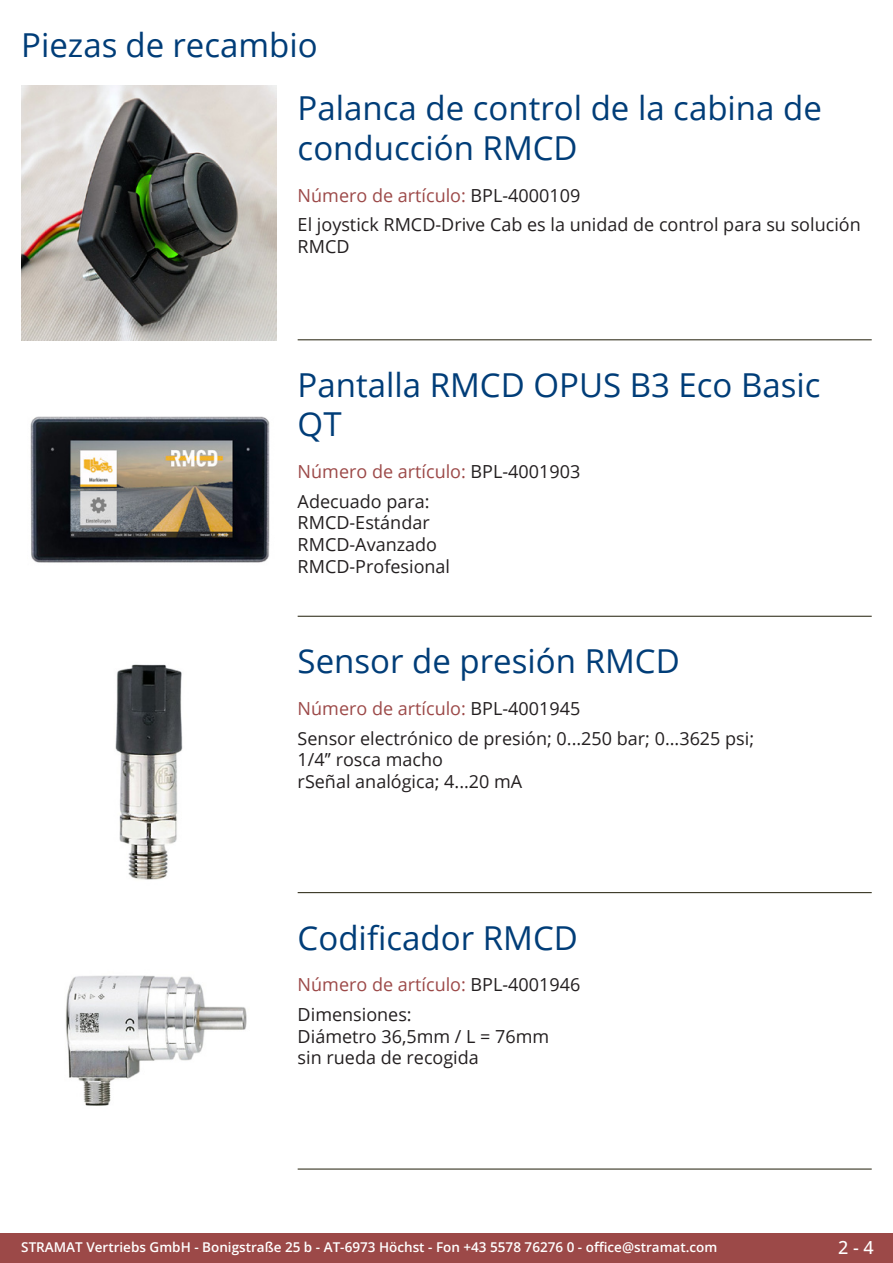
<style>
.page{position:relative;width:893px;height:1263px;background:#fff}
.page>*{position:absolute;margin:0;border:0;box-sizing:border-box;transform-origin:0 0}
.Produkttitel{font:33px/39.6px "Open Sans";color:#003d78}
.RastTitel{font:33px "Open Sans";color:#003d78}
.Beschreibung_Text{font:18px/21.6px "Open Sans";color:#231f20}
.TechDaten_Überschrif{font:18px "Open Sans";color:#9c4948}
.t1{font:500 18px "Open Sans";color:#fff}
.t2{font:600 13.5px "Open Sans";color:#fff}
.s1{color:#231f20}
</style>
<div class="page">
<div style="left:0;top:1233px;width:893px;height:30px;background:#9c4948"></div>
<hr style="left:298px;top:340px;width:574px;height:1px;background:#201d08">
<hr style="left:298px;top:616px;width:574px;height:1px;background:#201d08">
<hr style="left:298px;top:892px;width:574px;height:1px;background:#201d08">
<hr style="left:298px;top:1169px;width:574px;height:1px;background:#201d08">
<img style="left:21px;top:85px;width:255px;height:255px">
<img style="left:30px;top:416px;width:240px;height:147px">
<img style="left:115px;top:664px;width:68px;height:216px">
<img style="left:65px;top:975px;width:182px;height:131px">
<p class="RastTitel" style="left:21px;top:22px;width:298px">Piezas de recambio</p>
<p class="Produkttitel" style="left:298px;top:88px;width:526px">Palanca de control de la cabina de conducción RMCD</p>
<p class="TechDaten_Überschrif" style="left:298px;top:183px;width:284px">Número de artículo: <span class="s1">BPL-4000109</span></p>
<p class="Beschreibung_Text" style="left:298px;top:214px;width:565px">El joystick RMCD-Drive Cab es la unidad de control para su solución<br>RMCD</p>
<p class="Produkttitel" style="left:298px;top:364px;width:524px">Pantalla RMCD OPUS B3 Eco Basic<br>QT</p>
<p class="TechDaten_Überschrif" style="left:298px;top:459px;width:284px">Número de artículo: <span class="s1">BPL-4001903</span></p>
<p class="Beschreibung_Text" style="left:298px;top:490px;width:154px">Adecuado para:<br>RMCD-Estándar<br>RMCD-Avanzado<br>RMCD-Profesional</p>
<p class="Produkttitel" style="left:298px;top:640px;width:384px">Sensor de presión RMCD</p>
<p class="TechDaten_Überschrif" style="left:298px;top:696px;width:284px">Número de artículo: <span class="s1">BPL-4001945</span></p>
<p class="Beschreibung_Text" style="left:298px;top:727px;width:458px">Sensor electrónico de presión; 0...250 bar; 0...3625 psi;<br>1/4’’ rosca macho<br>rSeñal analógica; 4...20 mA</p>
<p class="Produkttitel" style="left:298px;top:917px;width:282px">Codificador RMCD</p>
<p class="TechDaten_Überschrif" style="left:298px;top:972px;width:284px">Número de artículo: <span class="s1">BPL-4001946</span></p>
<p class="Beschreibung_Text" style="left:298px;top:1003px;width:253px">Dimensiones:<br>Diámetro 36,5mm / L = 76mm sin rueda de recogida</p>
<p class="t2" style="left:21px;top:1238px;width:698px">STRAMAT Vertriebs GmbH - Bonigstraße 25 b - AT-6973 Höchst - Fon +43 5578 76276 0 - office@stramat.com</p>
<p class="t1" style="left:838px;top:1234px;width:37px">2 - 4</p>
</div>
